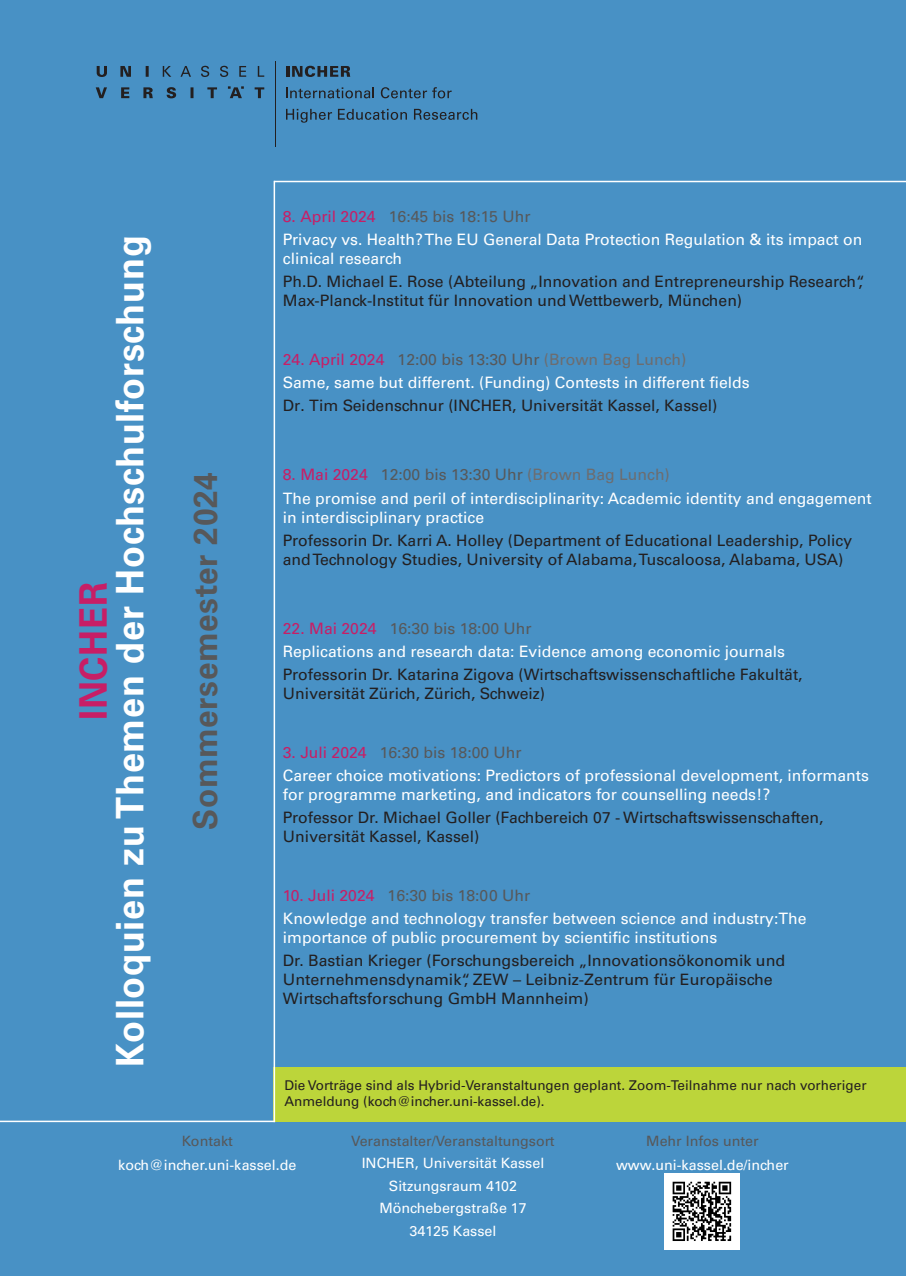
<style>
.page{position:relative;width:906px;height:1276px;background:#4891c5}
.page>*{position:absolute;margin:0;border:0;box-sizing:border-box;transform-origin:0 0}
.t1{font:700 38.17px "Univers LT Pro 65";letter-spacing:.02em;color:#fff;scale:.94 1}
.t2{font:700 38.17px "Univers LT Pro 65";letter-spacing:.02em;color:#c71e66;scale:.94 1}
.t3{font:700 33.38px "Univers LT Pro 65";letter-spacing:.02em;color:#57585a;scale:.94 1}
.t4{font:15.75px/18.9px "Univers LT Pro 55 Roman";color:#231f20}
.t5{font:15.75px/18.9px "Univers LT Pro 55 Roman";color:#fff}
.t6{font:15.75px "Univers LT Pro 55 Roman";color:#57585a}
.t7{font:14.25px/22.5px "Univers LT Pro 55 Roman";color:#fff;text-align:center}
.t8{font:14.25px "Univers LT Pro 55 Roman";color:#57585a}
.t9{font:13.5px/16.2px "Univers LT Pro 55 Roman";color:#231f20}
.s1{color:#c71e66}
.s2{color:#6c6d70}
</style>
<div class="page">
<hr style="left:274px;top:181px;width:632px;height:1px;background:#fff">
<div style="left:274px;top:1067px;width:632px;height:55px;background:#bcd53a"></div>
<hr style="left:0;top:1120px;width:275px;height:2px;background:#fff">
<hr style="left:274px;top:181px;width:1px;height:941px;background:#fff">
<img style="left:664px;top:1174px;width:76px;height:75px">
<svg style="left:96px;top:66px;width:168px;height:32px"></svg>
<hr style="left:275px;top:61px;width:1px;height:86px;background:#231f20">
<svg style="left:286px;top:66px;width:64px;height:11px"></svg>
<svg style="left:286px;top:87px;width:88px;height:11px"></svg>
<svg style="left:381px;top:87px;width:70px;height:11px"></svg>
<svg style="left:286px;top:109px;width:46px;height:14px"></svg>
<svg style="left:338px;top:109px;width:69px;height:11px"></svg>
<svg style="left:414px;top:109px;width:63px;height:11px"></svg>
<p class="t2" style="left:66px;top:720px;width:148px;rotate:-90deg">INCHER</p>
<p class="t1" style="left:103px;top:1067px;width:886px;rotate:-90deg">Kolloquien zu Themen der Hochschulforschung</p>
<p class="t3" style="left:182px;top:830px;width:382px;rotate:-90deg">Sommersemester 2024</p>
<p class="t6" style="left:283px;top:205px;width:249px"><span class="s1">8. April 2024</span> 16:45 bis 18:15 Uhr</p>
<p class="t5" style="left:283px;top:229px;width:581px">Privacy vs. Health? The EU General Data Protection Regulation &amp; its impact on clinical research</p>
<p class="t4" style="left:283px;top:271px;width:583px">Ph.D. Michael E. Rose (Abteilung „Innovation and Entrepreneurship Research“,<br>Max-Planck-Institut für Innovation und Wettbewerb, München)</p>
<p class="t6" style="left:283px;top:348px;width:405px"><span class="s1">24. April 2024</span> 12:00 bis 13:30 Uhr <span class="s2">(Brown Bag Lunch)</span></p>
<p class="t5" style="left:283px;top:372px;width:468px">Same, same but different. (Funding) Contests in different fields</p>
<p class="t4" style="left:283px;top:395px;width:436px">Dr. Tim Seidenschnur (INCHER, Universität Kassel, Kassel)</p>
<p class="t6" style="left:283px;top:464px;width:388px"><span class="s1">8. Mai 2024</span> 12:00 bis 13:30 Uhr <span class="s2">(Brown Bag Lunch)</span></p>
<p class="t5" style="left:283px;top:488px;width:590px">The promise and peril of interdisciplinarity: Academic identity and engagement in interdisciplinary practice</p>
<p class="t4" style="left:283px;top:530px;width:571px">Professorin Dr. Karri A. Holley (Department of Educational Leadership, Policy and Technology Studies, University of Alabama, Tuscaloosa, Alabama, USA)</p>
<p class="t6" style="left:283px;top:617px;width:250px"><span class="s1">22. Mai 2024</span> 16:30 bis 18:00 Uhr</p>
<p class="t5" style="left:283px;top:641px;width:504px">Replications and research data: Evidence among economic journals</p>
<p class="t4" style="left:283px;top:664px;width:521px">Professorin Dr. Katarina Zigova (Wirtschaftswissenschaftliche Fakultät,<br>Universität Zürich, Zürich, Schweiz)</p>
<p class="t6" style="left:283px;top:741px;width:240px"><span class="s1">3. Juli 2024</span> 16:30 bis 18:00 Uhr</p>
<p class="t5" style="left:283px;top:765px;width:587px">Career choice motivations: Predictors of professional development, informants for programme marketing, and indicators for counselling needs!?</p>
<p class="t4" style="left:283px;top:807px;width:542px">Professor Dr. Michael Goller (Fachbereich 07 - Wirtschaftswissenschaften,<br>Universität Kassel, Kassel)</p>
<p class="t6" style="left:283px;top:884px;width:249px"><span class="s1">10. Juli 2024</span> 16:30 bis 18:00 Uhr</p>
<p class="t5" style="left:283px;top:908px;width:525px">Knowledge and technology transfer between science and industry:The importance of public procurement by scientific institutions</p>
<p class="t4" style="left:283px;top:950px;width:504px">Dr. Bastian Krieger (Forschungsbereich „Innovationsökonomik und<br>Unternehmensdynamik“, ZEW – Leibniz-Zentrum für Europäische<br>Wirtschaftsforschung GmbH Mannheim)</p>
<p class="t9" style="left:284px;top:1076px;width:583px">Die Vorträge sind als Hybrid-Veranstaltungen geplant. Zoom-Teilnahme nur nach vorheriger<br>Anmeldung (koch@incher.uni-kassel.de).</p>
<p class="t8" style="left:646px;top:1131px;width:114px">Mehr Infos unter</p>
<p class="t7" style="left:616px;top:1153px;width:174px">www.uni-kassel.de/incher</p>
<p class="t8" style="left:182px;top:1131px;width:53px">Kontakt</p>
<p class="t7" style="left:118px;top:1153px;width:180px">koch@incher.uni-kassel.de</p>
<p class="t8" style="left:351px;top:1131px;width:205px">Veranstalter/Veranstaltungsort</p>
<p class="t7" style="left:362px;top:1151px;width:184px">INCHER, Universität Kassel<br>Sitzungsraum 4102<br>Mönchebergstraße 17<br>34125 Kassel</p>
</div>
